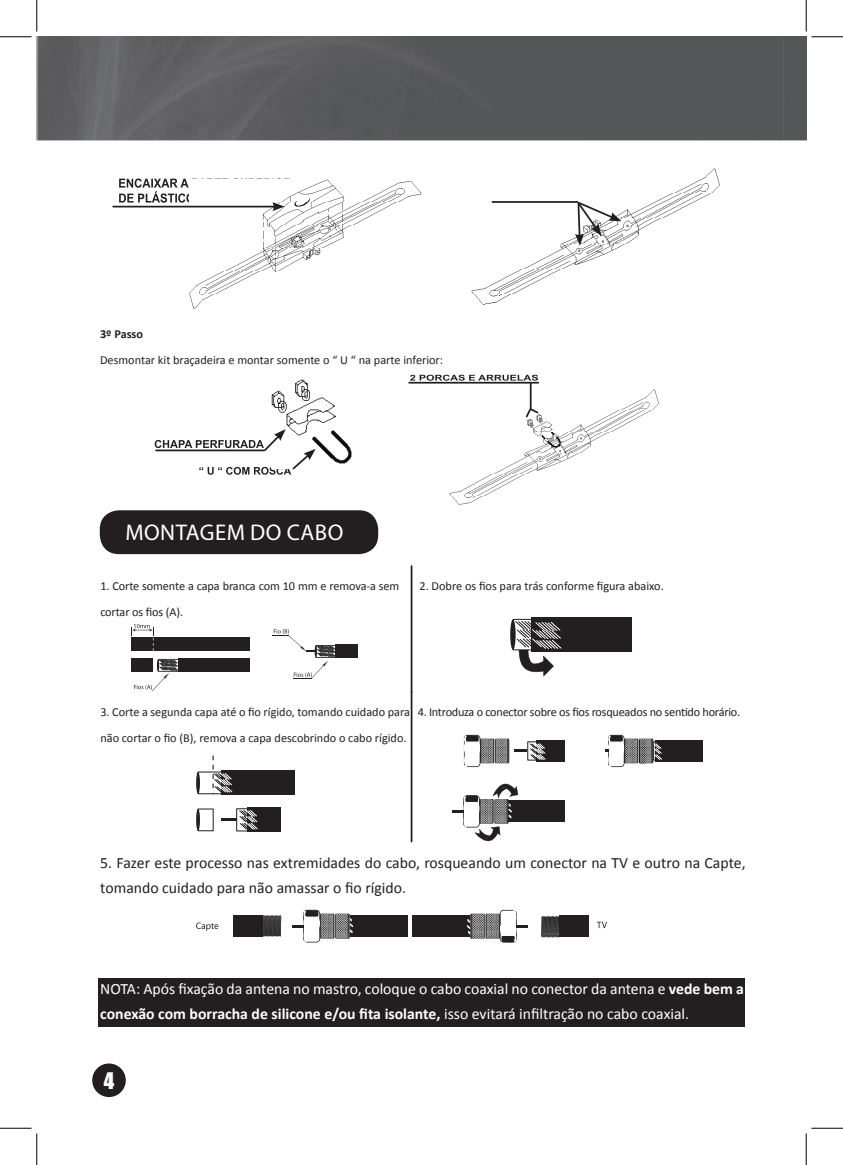
<style>
.page{position:relative;width:843px;height:1165px;background:#fff}
.page>*{position:absolute;margin:0;border:0;box-sizing:border-box;transform-origin:0 0}
.t1{font:22.75px "Myriad Pro";letter-spacing:.02em;color:#fff}
.t2{font:21px "Impact";color:#fff}
.t3{font:15.75px/25.2px "Calibri";color:#fff}
.t4{font:15.75px/25.2px "Calibri";color:#231f20}
.t5{font:12.25px/25.2px "Calibri";letter-spacing:-.005em;color:#231f20}
.t6{font:700 12.25px "Calibri";color:#231f20}
.s1{font-weight:700}
</style>
<div class="page">
<img style="left:37px;top:37px;width:769px;height:103px">
<div style="left:92px;top:1063px;width:34px;height:34px;background:#231f20;border-radius:50%"></div>
<div style="left:98px;top:979px;width:646px;height:48px;background:#231f20"></div>
<div style="left:100px;top:510px;width:278px;height:44px;background:#231f20;border-radius:19px"></div>
<img style="left:189px;top:179px;width:232px;height:129px">
<hr style="left:113px;top:206px;width:162px;height:1px;background:#231f20">
<svg style="left:119px;top:178px;width:172px;height:33px"></svg>
<img style="left:471px;top:168px;width:248px;height:137px">
<hr style="left:492px;top:201px;width:85px;height:2px;background:#231f20">
<svg style="left:575px;top:201px;width:46px;height:45px"></svg>
<svg style="left:410px;top:375px;width:128px;height:6px"></svg>
<img style="left:272px;top:380px;width:80px;height:84px">
<img style="left:449px;top:389px;width:209px;height:116px">
<hr style="left:409px;top:382px;width:129px;height:2px;background:#231f20">
<svg style="left:524px;top:406px;width:15px;height:13px"></svg>
<hr style="left:529px;top:384px;width:2px;height:24px;background:#231f20">
<svg style="left:155px;top:429px;width:160px;height:46px"></svg>
<div style="left:131px;top:637px;width:118px;height:14px;background:#231f20"></div>
<div style="left:131px;top:658px;width:22px;height:14px;background:#231f20"></div>
<div style="left:178px;top:658px;width:71px;height:14px;background:#231f20"></div>
<div style="left:335px;top:644px;width:23px;height:14px;background:#231f20"></div>
<svg style="left:131px;top:624px;width:23px;height:27px"></svg>
<svg style="left:134px;top:659px;width:44px;height:32px"></svg>
<svg style="left:272px;top:629px;width:63px;height:50px"></svg>
<div style="left:513px;top:619px;width:51px;height:31px;border:1px solid #231f20"></div>
<div style="left:531px;top:617px;width:101px;height:35px;background:#231f20"></div>
<div style="left:510px;top:619px;width:5px;height:31px;background:#231f20;border-radius:50%"></div>
<svg style="left:515px;top:620px;width:46px;height:57px"></svg>
<svg style="left:196px;top:772px;width:4px;height:22px"></svg>
<div style="left:198px;top:772px;width:36px;height:22px;border:1px solid #231f20"></div>
<div style="left:236px;top:808px;width:36px;height:23px;border:1px solid #231f20"></div>
<div style="left:221px;top:770px;width:73px;height:25px;background:#231f20"></div>
<div style="left:246px;top:807px;width:34px;height:25px;background:#231f20"></div>
<svg style="left:212px;top:755px;width:21px;height:39px"></svg>
<svg style="left:221px;top:810px;width:37px;height:20px"></svg>
<div style="left:198px;top:809px;width:15px;height:22px;border:1px solid #231f20"></div>
<svg style="left:196px;top:809px;width:4px;height:22px"></svg>
<div style="left:536px;top:740px;width:29px;height:21px;background:#231f20"></div>
<div style="left:655px;top:740px;width:47px;height:21px;background:#231f20"></div>
<div style="left:508px;top:801px;width:57px;height:21px;background:#231f20"></div>
<svg style="left:464px;top:734px;width:82px;height:34px"></svg>
<svg style="left:605px;top:734px;width:57px;height:34px"></svg>
<svg style="left:452px;top:783px;width:66px;height:59px"></svg>
<svg style="left:196px;top:922px;width:22px;height:9px"></svg>
<svg style="left:596px;top:922px;width:11px;height:6px"></svg>
<svg style="left:262px;top:915px;width:19px;height:22px"></svg>
<svg style="left:541px;top:915px;width:18px;height:22px"></svg>
<div style="left:233px;top:916px;width:30px;height:21px;background:#231f20"></div>
<div style="left:559px;top:915px;width:30px;height:22px;background:#231f20"></div>
<div style="left:350px;top:915px;width:57px;height:22px;background:#231f20"></div>
<div style="left:412px;top:915px;width:58px;height:22px;background:#231f20"></div>
<svg style="left:292px;top:909px;width:61px;height:34px"></svg>
<svg style="left:466px;top:909px;width:62px;height:34px"></svg>
<hr style="left:410px;top:566px;width:2px;height:126px;background:#231f20">
<hr style="left:410px;top:692px;width:2px;height:149px;background:#231f20">
<hr style="left:0;top:36px;width:32px;height:1px;background:#000">
<hr style="left:811px;top:36px;width:31px;height:1px;background:#000">
<hr style="left:0;top:1128px;width:32px;height:1px;background:#000">
<hr style="left:811px;top:1128px;width:31px;height:1px;background:#000">
<hr style="left:36px;top:0;width:1px;height:32px;background:#000">
<hr style="left:36px;top:1133px;width:1px;height:32px;background:#000">
<hr style="left:805px;top:0;width:1px;height:32px;background:#000">
<hr style="left:805px;top:1133px;width:1px;height:32px;background:#000">
<p class="t6" style="left:100px;top:326px;width:45px">3º Passo</p>
<p class="t5" style="left:100px;top:347px;width:344px">Desmontar kit braçadeira e montar somente o “ U “ na parte inferior:</p>
<h1 class="t1" style="left:125px;top:518px;width:219px">MONTAGEM DO CABO</h1>
<p class="t5" style="left:100px;top:574px;width:300px">1. Corte somente a capa branca com 10 mm e remova-a sem cortar os fios (A).</p>
<p class="t5" style="left:419px;top:574px;width:246px">2. Dobre os fios para trás conforme figura abaixo.</p>
<p class="t5" style="left:100px;top:700px;width:311px">3. Corte a segunda capa até o fio rígido, tomando cuidado para não cortar o fio (B), remova a capa descobrindo o cabo rígido.</p>
<p class="t5" style="left:417px;top:700px;width:324px">4. Introduza o conector sobre os fios rosqueados no sentido horário.</p>
<p class="t4" style="left:100px;top:850px;width:646px">5. Fazer este processo nas extremidades do cabo, rosqueando um conector na TV e outro na Capte, tomando cuidado para não amassar o fio rígido.</p>
<p class="t3" style="left:100px;top:976px;width:645px">NOTA: Após fixação da antena no mastro, coloque o cabo coaxial no conector da antena e <span class="s1">vede bem a conexão com borracha de silicone e/ou fita isolante,</span> isso evitará infiltração no cabo coaxial.</p>
<h2 class="t2" style="left:104px;top:1064px;width:12px">4</h2>
</div>
